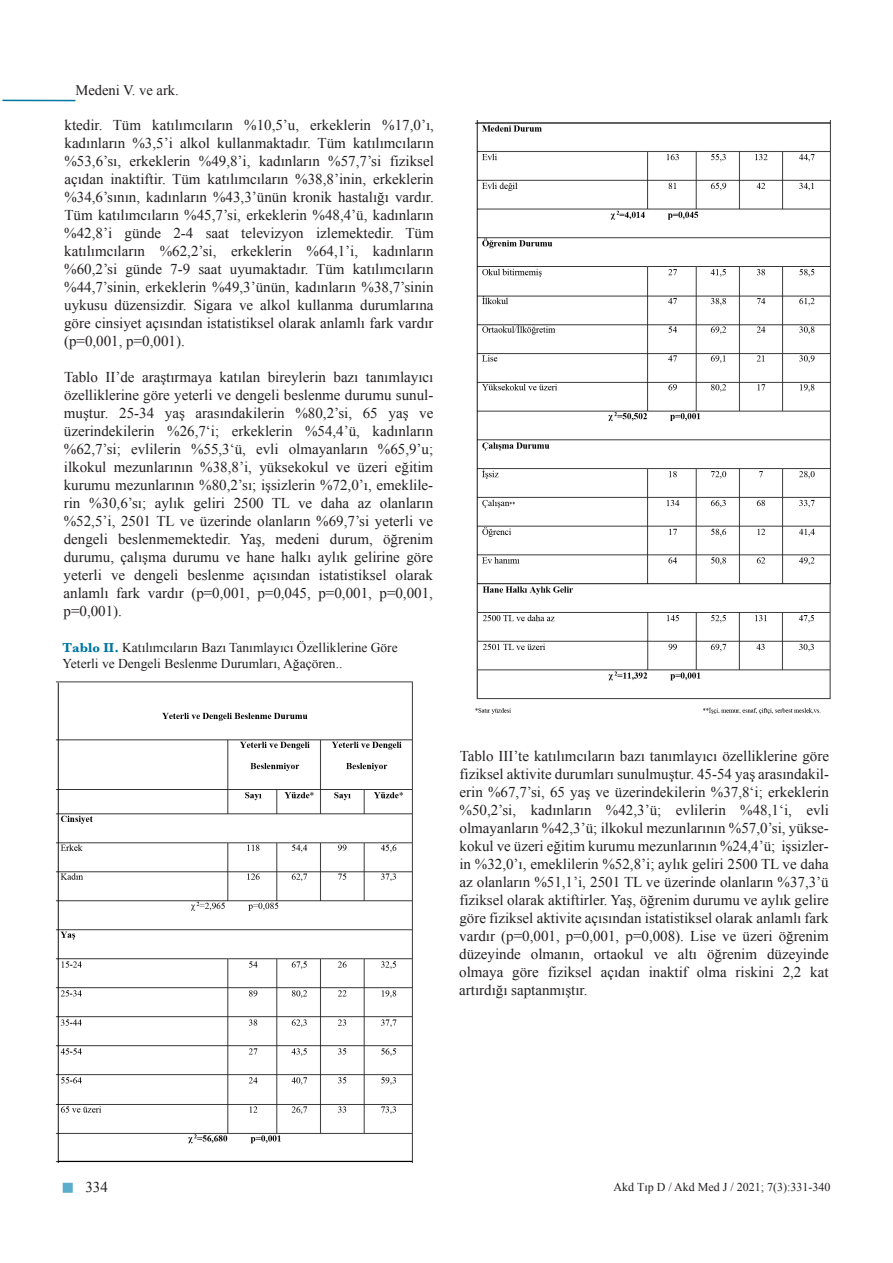
<style>
.page{position:relative;width:893px;height:1263px;background:#fff}
.page>*{position:absolute;margin:0;border:0;box-sizing:border-box;transform-origin:0 0}
.t1{font:15px/18px "Times New Roman";color:#231f20;text-align:justify}
.t2{font:14.55px "Times New Roman";color:#231f20}
.t3{font:13.5px/16.2px "Times New Roman";color:#231f20}
.t4{font:12px "Times New Roman";letter-spacing:-.005em;color:#231f20}
.s1{font-family:"Baskerville";font-weight:700;color:#0076a3}
</style>
<div class="page">
<img style="left:55px;top:681px;width:358px;height:482px">
<hr style="left:2px;top:100px;width:73px;height:1px;background:#0076a3">
<div style="left:63px;top:1183px;width:10px;height:10px;background:#5aadcd"></div>
<img style="left:474px;top:120px;width:357px;height:594px">
<p class="t2" style="left:75px;top:80px;width:105px">Medeni V. ve ark.</p>
<p class="t1" style="left:64px;top:116px;width:371px">ktedir. Tüm katılımcıların %10,5’u, erkeklerin %17,0’ı, kadınların %3,5’i alkol kullanmaktadır. Tüm katılımcıların %53,6’sı, erkeklerin %49,8’i, kadınların %57,7’si fiziksel açıdan inaktiftir. Tüm katılımcıların %38,8’inin, erkeklerin %34,6’sının, kadınların %43,3’ünün kronik hastalığı vardır.<br>Tüm katılımcıların %45,7’si, erkeklerin %48,4’ü, kadınların %42,8’i günde 2-4 saat televizyon izlemektedir. Tüm katılımcıların %62,2’si, erkeklerin %64,1’i, kadınların %60,2’si günde 7-9 saat uyumaktadır. Tüm katılımcıların %44,7’sinin, erkeklerin %49,3’ünün, kadınların %38,7’sinin uykusu düzensizdir. Sigara ve alkol kullanma durumlarına göre cinsiyet açısından istatistiksel olarak anlamlı fark vardır (p=0,001, p=0,001).</p>
<p class="t1" style="left:64px;top:368px;width:371px">Tablo II’de araştırmaya katılan bireylerin bazı tanımlayıcı özelliklerine göre yeterli ve dengeli beslenme durumu sunul&shy;muştur. 25-34 yaş arasındakilerin %80,2’si, 65 yaş ve üzerindekilerin %26,7‘i; erkeklerin %54,4’ü, kadınların %62,7’si; evlilerin %55,3‘ü, evli olmayanların %65,9’u; ilkokul mezunlarının %38,8’i, yüksekokul ve üzeri eğitim kurumu mezunlarının %80,2’sı; işsizlerin %72,0’ı, emeklile&shy;rin %30,6’sı; aylık geliri 2500 TL ve daha az olanların %52,5’i, 2501 TL ve üzerinde olanların %69,7’si yeterli ve dengeli beslenmemektedir. Yaş, medeni durum, öğrenim durumu, çalışma durumu ve hane halkı aylık gelirine göre yeterli ve dengeli beslenme açısından istatistiksel olarak anlamlı fark vardır (p=0,001, p=0,045, p=0,001, p=0,001, p=0,001).</p>
<p class="t3" style="left:63px;top:639px;width:337px"><span class="s1">Tablo II.</span> Katılımcıların Bazı Tanımlayıcı Özelliklerine Göre<br>Yeterli ve Dengeli Beslenme Durumları, Ağaçören..</p>
<p class="t1" style="left:459px;top:747px;width:371px">Tablo III’te katılımcıların bazı tanımlayıcı özelliklerine göre fiziksel aktivite durumları sunulmuştur. 45-54 yaş arasındakil&shy;erin %67,7’si, 65 yaş ve üzerindekilerin %37,8‘i; erkeklerin %50,2’si, kadınların %42,3’ü; evlilerin %48,1‘i, evli olmayanların %42,3’ü; ilkokul mezunlarının %57,0’si, yükse&shy;kokul ve üzeri eğitim kurumu mezunlarının %24,4’ü; işsizler&shy;in %32,0’ı, emeklilerin %52,8’i; aylık geliri 2500 TL ve daha az olanların %51,1’i, 2501 TL ve üzerinde olanların %37,3’ü fiziksel olarak aktiftirler. Yaş, öğrenim durumu ve aylık gelire göre fiziksel aktivite açısından istatistiksel olarak anlamlı fark vardır (p=0,001, p=0,001, p=0,008). Lise ve üzeri öğrenim düzeyinde olmanın, ortaokul ve altı öğrenim düzeyinde olmaya göre fiziksel açıdan inaktif olma riskini 2,2 kat artırdığı saptanmıştır.</p>
<p class="t1" style="left:85px;top:1177px;width:24px">334</p>
<p class="t4" style="left:614px;top:1179px;width:218px">Akd Tıp D / Akd Med J / 2021; 7(3):331-340</p>
</div>
